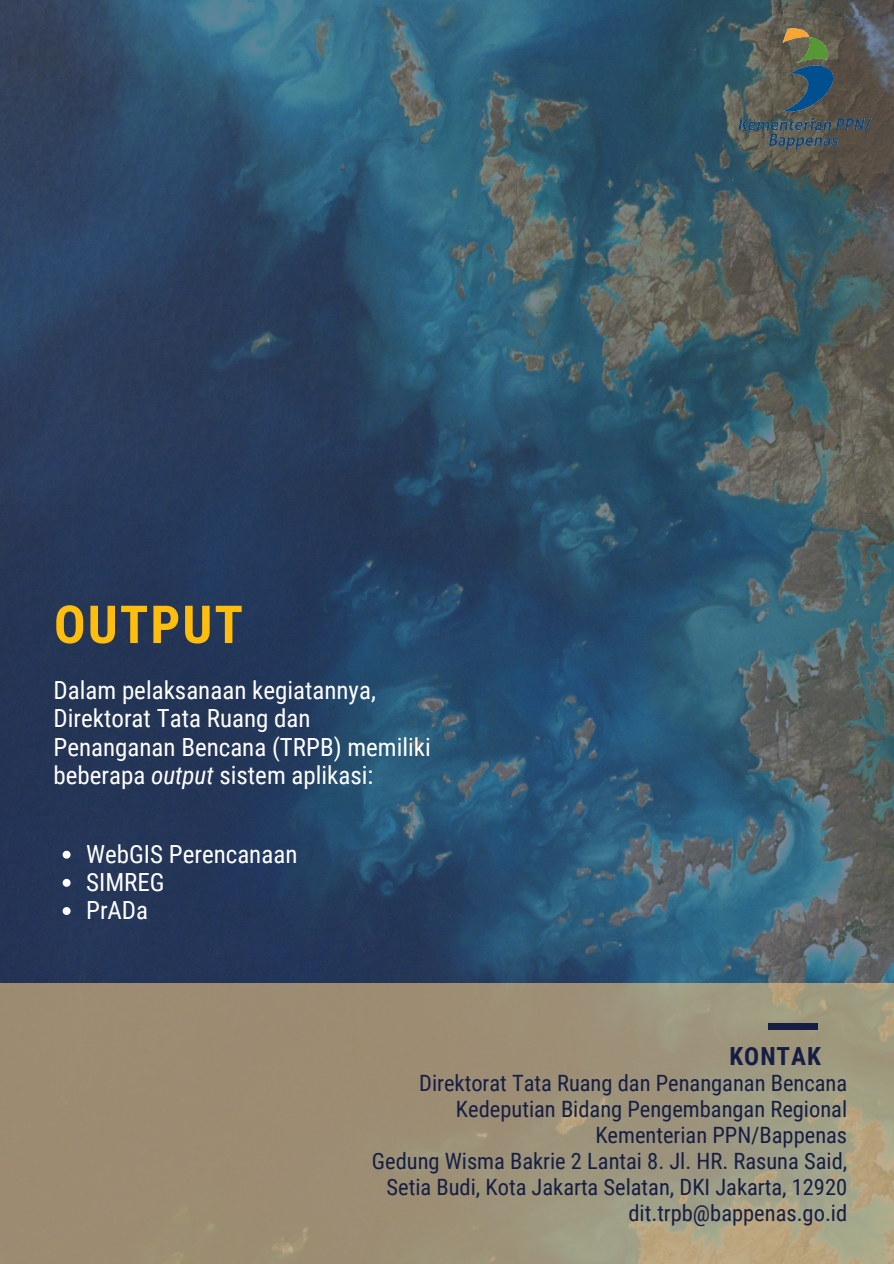
<style>
.page{position:relative;width:894px;height:1264px;background:#fff}
.page>*{position:absolute;margin:0;border:0;box-sizing:border-box;transform-origin:0 0}
.t1{font:700 52.5px "Roboto Condensed";letter-spacing:.04em;color:#ffbd0d}
.t2{font:24.9px/28.2px "Roboto Condensed";color:#fff}
.t3{font:700 24.9px "Roboto Condensed";letter-spacing:.04em;color:#161e44}
.t4{font:22.5px/26px "Roboto Condensed";color:#161e44;text-align:right}
.s1{font-style:italic}
</style>
<div class="page">
<img style="left:0;top:0;width:893px;height:983px">
<svg style="left:0;top:983px;width:893px;height:280px;background:#9e9277"></svg>
<img style="left:734px;top:19px;width:141px;height:141px">
<svg style="left:63px;top:850px;width:8px;height:8px"></svg>
<svg style="left:63px;top:878px;width:8px;height:8px"></svg>
<svg style="left:63px;top:907px;width:8px;height:8px"></svg>
<div style="left:768px;top:1023px;width:50px;height:6px;background:#161e44"></div>
<p class="t1" style="left:54px;top:594px;width:190px">OUTPUT</p>
<p class="t2" style="left:54px;top:676px;width:378px">Dalam pelaksanaan kegiatannya,<br>Direktorat Tata Ruang dan<br>Penanganan Bencana (TRPB) memiliki beberapa <span class="s1">output</span> sistem aplikasi:</p>
<p class="t2" style="left:86px;top:840px;width:213px">WebGIS Perencanaan</p>
<p class="t2" style="left:86px;top:868px;width:80px">SIMREG</p>
<p class="t2" style="left:86px;top:896px;width:64px">PrADa</p>
<p class="t3" style="left:729px;top:1042px;width:93px">KONTAK</p>
<p class="t4" style="left:419px;top:1070px;width:429px">Direktorat Tata Ruang dan Penanganan Bencana</p>
<p class="t4" style="left:456px;top:1096px;width:392px">Kedeputian Bidang Pengembangan Regional</p>
<p class="t4" style="left:595px;top:1122px;width:253px">Kementerian PPN/Bappenas</p>
<p class="t4" style="left:372px;top:1148px;width:476px">Gedung Wisma Bakrie 2 Lantai 8. Jl. HR. Rasuna Said,<br>Setia Budi, Kota Jakarta Selatan, DKI Jakarta, 12920</p>
<p class="t4" style="left:628px;top:1200px;width:220px">dit.trpb@bappenas.go.id</p>
</div>
